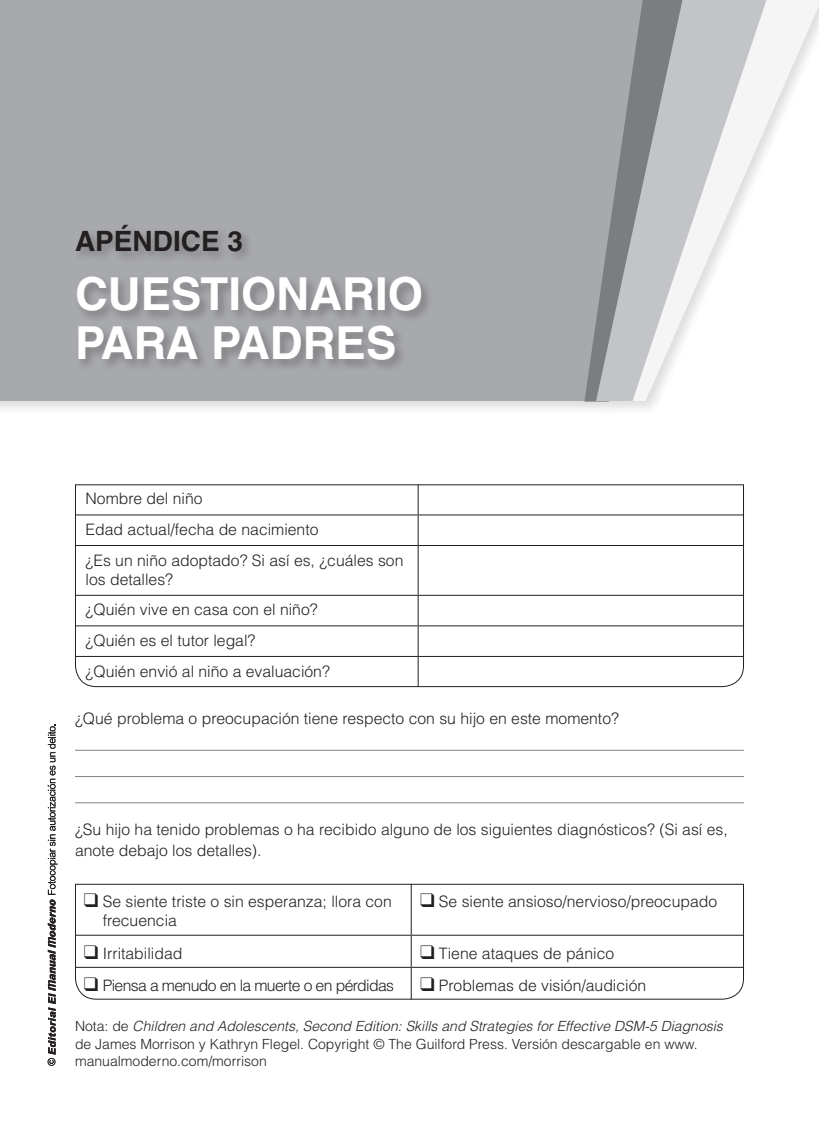
<style>
.page{position:relative;width:819px;height:1141px;background:#fff}
.page>*{position:absolute;margin:0;border:0;box-sizing:border-box;transform-origin:0 0}
.t1{font:700 45.5px/49px "Helvetica LT Std";color:#fff}
.t2{font:700 28px "Helvetica LT Std";color:#231f20}
.TXT_tabla{font:300 15.75px/19.2px "Helvetica LT Std";color:#231f20}
.TXT_tabla-2{font:300 15.75px "Helvetica LT Std";letter-spacing:-.04em;color:#231f20}
.TXT_tabla-3{font:300 14px/17.5px "Helvetica LT Std";color:#231f20}
.s1{font-style:italic}
</style>
<div class="page">
<svg style="left:48px;top:724px;width:9px;height:342px"></svg>
<div style="left:0;top:0;width:819px;height:416px;background:#231f20;opacity:.15"></div>
<div style="left:0;top:0;width:576px;height:401px;background:#a8a9ad"></div>
<div style="left:576px;top:0;width:20px;height:401px;background:#a8a9ad"></div>
<svg style="left:596px;top:0;width:36px;height:401px;fill:#a8a9ad"></svg>
<svg style="left:632px;top:0;width:187px;height:401px"></svg>
<div style="left:74px;top:222px;width:360px;height:150px;background:#231f20;opacity:.3"></div>
<svg style="left:75px;top:484px;width:669px;height:203px"></svg>
<hr style="left:75px;top:750px;width:669px;height:1px;background:#808285">
<hr style="left:75px;top:776px;width:669px;height:1px;background:#808285">
<hr style="left:75px;top:802px;width:669px;height:1px;background:#808285">
<svg style="left:75px;top:883px;width:669px;height:117px"></svg>
<p class="t2" style="left:75px;top:224px;width:170px">APÉNDICE 3</p>
<p class="t1" style="left:75px;top:269px;width:349px">CUESTIONARIO<br>PARA PADRES</p>
<p class="TXT_tabla" style="left:85px;top:489px;width:118px">Nombre del niño</p>
<p class="TXT_tabla" style="left:85px;top:520px;width:234px">Edad actual/fecha de nacimiento</p>
<p class="TXT_tabla" style="left:85px;top:550px;width:319px">¿Es un niño adoptado? Si así es, ¿cuáles son los detalles?</p>
<p class="TXT_tabla" style="left:85px;top:600px;width:233px">¿Quién vive en casa con el niño?</p>
<p class="TXT_tabla" style="left:85px;top:631px;width:171px">¿Quién es el tutor legal?</p>
<p class="TXT_tabla" style="left:85px;top:661px;width:246px">¿Quién envió al niño a evaluación?</p>
<p class="TXT_tabla" style="left:75px;top:709px;width:545px">¿Qué problema o preocupación tiene respecto con su hijo en este momento?</p>
<p class="TXT_tabla" style="left:75px;top:818px;width:654px;line-height:21px">¿Su hijo ha tenido problemas o ha recibido alguno de los siguientes diagnósticos? (Si así es, anote debajo los detalles).</p>
<p class="TXT_tabla" style="left:103px;top:892px;width:290px;text-indent:-19px">❑ Se siente triste o sin esperanza; llora con frecuencia</p>
<p class="TXT_tabla" style="left:420px;top:892px;width:299px">❑ Se siente ansioso/nervioso/preocupado</p>
<p class="TXT_tabla" style="left:84px;top:943px;width:100px">❑ Irritabilidad</p>
<p class="TXT_tabla" style="left:420px;top:943px;width:196px">❑ Tiene ataques de pánico</p>
<p class="TXT_tabla-2" style="left:84px;top:975px;width:312px">❑ Piensa a menudo en la muerte o en pérdidas</p>
<p class="TXT_tabla" style="left:420px;top:975px;width:228px">❑ Problemas de visión/audición</p>
<p class="TXT_tabla-3" style="left:75px;top:1017px;width:649px">Nota: de <span class="s1">Children and Adolescents, Second Edition: Skills and Strategies for Effective DSM-5 Diagnosis </span>de James Morrison y Kathryn Flegel. Copyright © The Guilford Press. Versión descargable en www. manualmoderno.com/morrison</p>
</div>
